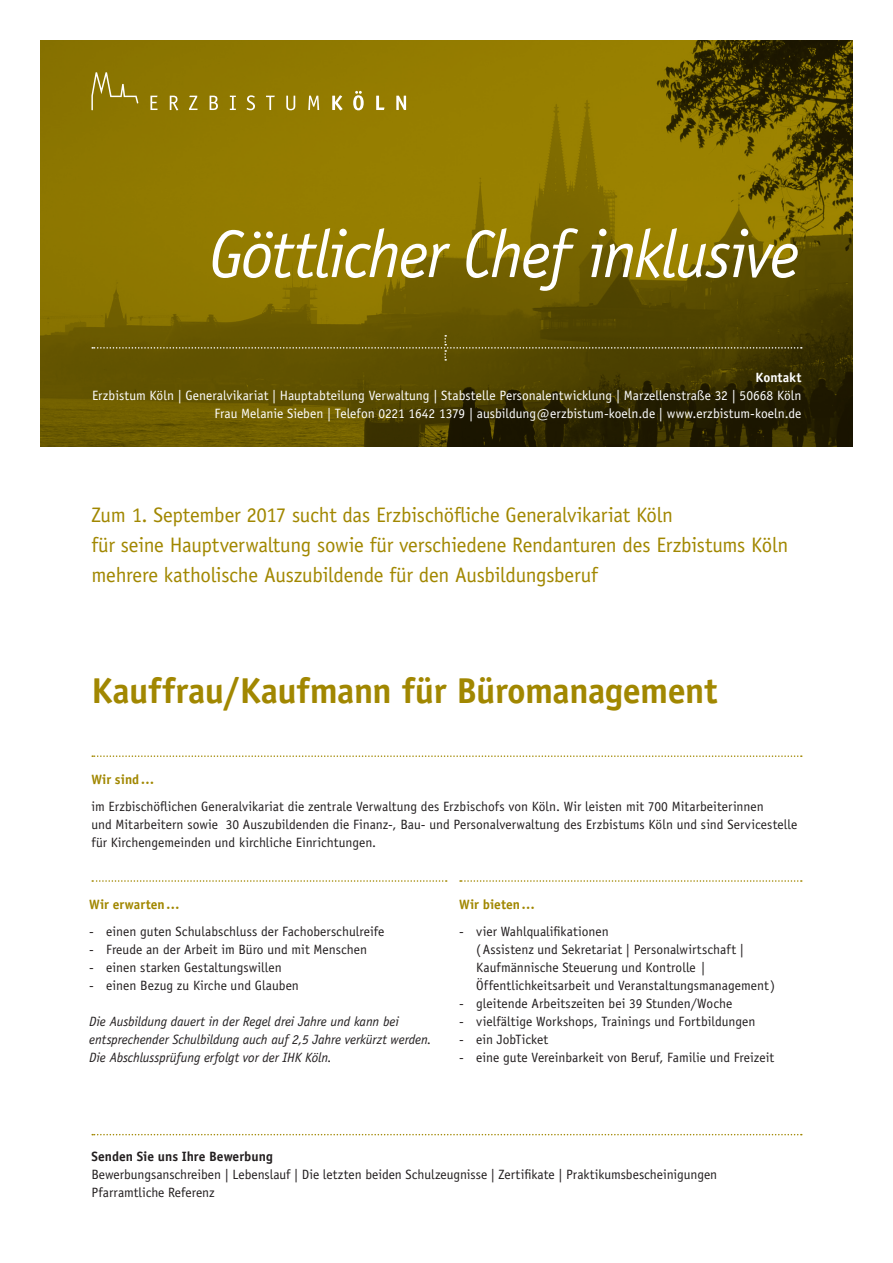
<style>
.page{position:relative;width:893px;height:1263px;background:#fff}
.page>*{position:absolute;margin:0;border:0;box-sizing:border-box;transform-origin:0 0}
.t1{font:italic 67.5px "Officina Sans";letter-spacing:-.03em;color:#fff}
.t2{font:700 36px "Officina Sans";letter-spacing:-.015em;color:#a18701}
.t3{font:21px/30px "Officina Sans";letter-spacing:-.015em;color:#a18701}
.t4{font:13.5px/18px "Officina Sans";color:#231f20}
.t5{font:13.5px/18px "Officina Sans";color:#fff;text-align:right}
.t6{font:italic 13.5px/18px "Officina Sans";letter-spacing:-.005em;color:#231f20}
.t7{font:700 13.5px "Officina Sans";letter-spacing:.005em;color:#a18701}
.t8{font:700 13.5px "Officina Sans";color:#231f20}
.t9{font:700 13.5px "Officina Sans";letter-spacing:.005em;color:#fff}
</style>
<div class="page">
<img style="left:40px;top:40px;width:813px;height:406px">
<svg style="left:332px;top:95px;width:11px;height:15px"></svg>
<svg style="left:353px;top:91px;width:11px;height:19px"></svg>
<svg style="left:376px;top:96px;width:8px;height:14px"></svg>
<svg style="left:396px;top:96px;width:10px;height:14px"></svg>
<svg style="left:150px;top:96px;width:8px;height:14px"></svg>
<svg style="left:170px;top:96px;width:8px;height:14px"></svg>
<svg style="left:189px;top:96px;width:8px;height:14px"></svg>
<svg style="left:210px;top:96px;width:8px;height:14px"></svg>
<svg style="left:230px;top:96px;width:6px;height:14px"></svg>
<svg style="left:247px;top:95px;width:8px;height:15px"></svg>
<svg style="left:266px;top:96px;width:9px;height:14px"></svg>
<svg style="left:286px;top:96px;width:9px;height:14px"></svg>
<svg style="left:308px;top:96px;width:11px;height:14px"></svg>
<svg style="left:91px;top:72px;width:47px;height:38px"></svg>
<svg style="left:92px;top:335px;width:710px;height:26px"></svg>
<svg style="left:92px;top:880px;width:355px;height:2px"></svg>
<svg style="left:460px;top:880px;width:342px;height:2px"></svg>
<svg style="left:92px;top:1134px;width:710px;height:1px"></svg>
<svg style="left:92px;top:755px;width:710px;height:2px"></svg>
<h1 class="t1" style="left:209px;top:215px;width:592px">Göttlicher Chef inklusive</h1>
<p class="t9" style="left:755px;top:369px;width:48px">Kontakt</p>
<p class="t5" style="left:92px;top:386px;width:711px">Erzbistum Köln | Generalvikariat | Hauptabteilung Verwaltung | Stabstelle Personalentwicklung | Marzellenstraße 32 | 50668 Köln<br>Frau Melanie Sieben | Telefon 0221 1642 1379 | ausbildung@erzbistum-koeln.de | www.erzbistum-koeln.de</p>
<h3 class="t3" style="left:91px;top:500px;width:698px">Zum 1. September 2017 sucht das Erzbischöfliche Generalvikariat Köln<br>für seine Hauptverwaltung sowie für verschiedene Rendanturen des Erzbistums Köln mehrere katholische Auszubildende für den Ausbildungsberuf</h3>
<h2 class="t2" style="left:91px;top:669px;width:627px">Kauffrau/Kaufmann für Büromanagement</h2>
<p class="t7" style="left:91px;top:771px;width:64px">Wir sind…</p>
<p class="t4" style="left:91px;top:798px;width:707px">im Erzbischöflichen Generalvikariat die zentrale Verwaltung des Erzbischofs von Köln. Wir leisten mit 700 Mitarbeiterinnen<br>und Mitarbeitern sowie 30 Auszubildenden die Finanz-, Bau- und Personalverwaltung des Erzbistums Köln und sind Servicestelle für Kirchengemeinden und kirchliche Einrichtungen.</p>
<p class="t7" style="left:89px;top:896px;width:92px">Wir erwarten…</p>
<p class="t4" style="left:89px;top:922px;width:297px">- einen guten Schulabschluss der Fachoberschulreife</p>
<p class="t4" style="left:89px;top:940px;width:279px">- Freude an der Arbeit im Büro und mit Menschen</p>
<p class="t4" style="left:89px;top:958px;width:194px">- einen starken Gestaltungswillen</p>
<p class="t4" style="left:89px;top:976px;width:211px">- einen Bezug zu Kirche und Glauben</p>
<p class="t6" style="left:89px;top:1012px;width:344px">Die Ausbildung dauert in der Regel drei Jahre und kann bei entsprechender Schulbildung auch auf 2,5 Jahre verkürzt werden.<br>Die Abschlussprüfung erfolgt vor der IHK Köln.</p>
<p class="t7" style="left:459px;top:896px;width:77px">Wir bieten…</p>
<p class="t4" style="left:476px;top:922px;width:300px;text-indent:-17px">- vier Wahlqualifikationen<br>(Assistenz und Sekretariat | Personalwirtschaft | Kaufmännische Steuerung und Kontrolle | Öffentlichkeitsarbeit und Veranstaltungsmanagement)</p>
<p class="t4" style="left:459px;top:994px;width:275px">- gleitende Arbeitszeiten bei 39 Stunden/Woche</p>
<p class="t4" style="left:459px;top:1012px;width:298px">- vielfältige Workshops, Trainings und Fortbildungen</p>
<p class="t4" style="left:459px;top:1030px;width:90px">- ein JobTicket</p>
<p class="t4" style="left:459px;top:1048px;width:316px">- eine gute Vereinbarkeit von Beruf, Familie und Freizeit</p>
<p class="t8" style="left:91px;top:1148px;width:183px">Senden Sie uns Ihre Bewerbung</p>
<p class="t4" style="left:91px;top:1165px;width:627px">Bewerbungsanschreiben | Lebenslauf | Die letzten beiden Schulzeugnisse | Zertifikate | Praktikumsbescheinigungen<br>Pfarramtliche Referenz</p>
</div>
